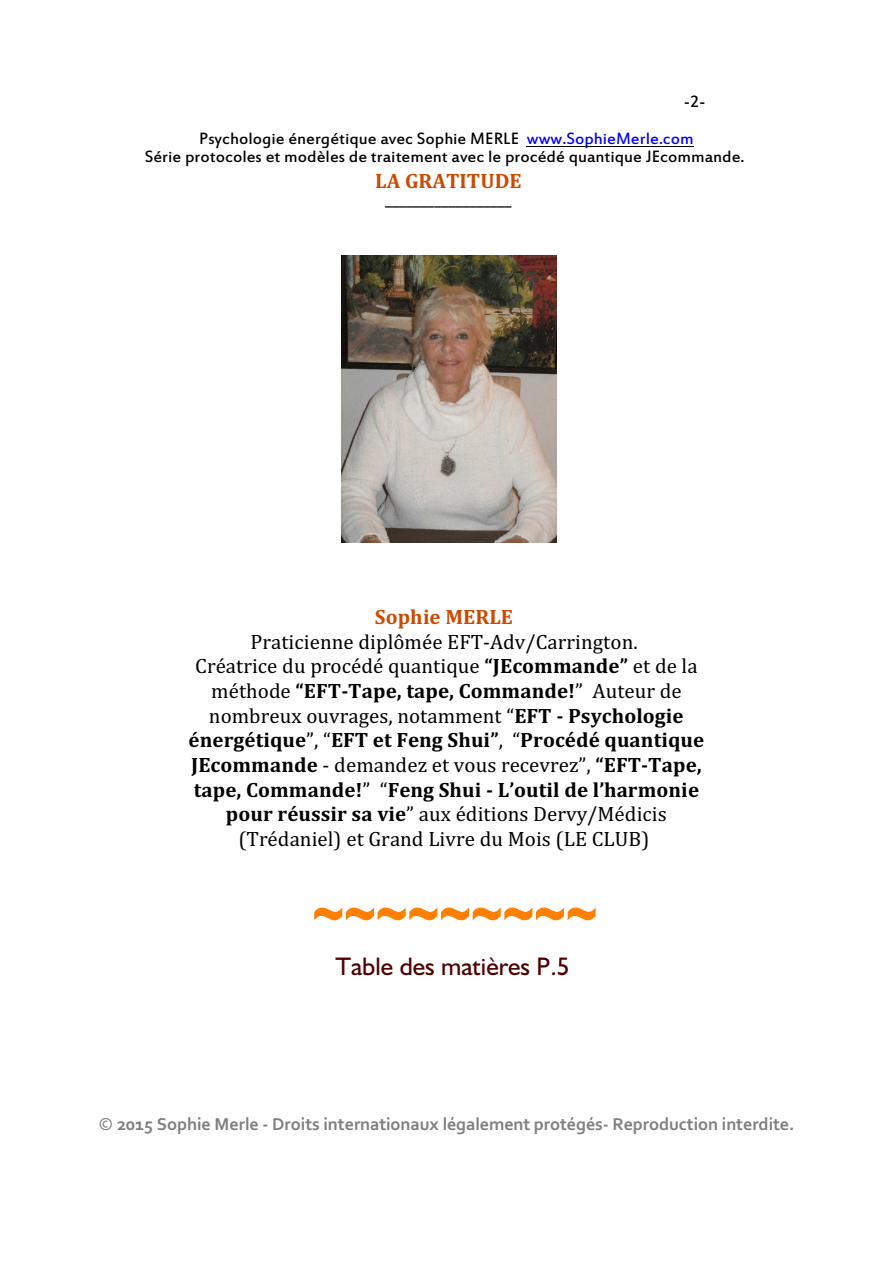
<style>
.page{position:relative;width:894px;height:1263px;background:#fff}
.page>*{position:absolute;margin:0;border:0;box-sizing:border-box;transform-origin:0 0}
.t1{font:700 66px "Arial Narrow";color:#ff8000}
.t2{font:25.5px "Humanst 521 BT";letter-spacing:.005em;color:#4f0000}
.t3{font:21px/24.6px "Cambria";letter-spacing:.005em;color:#000;text-align:center}
.t4{font:700 21px "Cambria";color:#cc4a00}
.t5{font:18px/18.1px "Estrangelo Edessa";color:#000;text-align:center}
.t6{font:700 18px "Corbel";color:#808080}
.s1{color:#00f}
.s2{font-weight:700}
.s3{font-weight:400}
</style>
<div class="page">
<hr style="left:527px;top:146px;width:167px;height:1px;background:#000">
<img style="left:342px;top:255px;width:215px;height:287px">
<p class="t5" style="left:684px;top:95px;width:23px">-2-</p>
<p class="t5" style="left:145px;top:131px;width:601px">Psychologie énergétique avec Sophie MERLE <span class="s1">www.SophieMerle.com<br></span>Série protocoles et modèles de traitement avec le procédé quantique JEcommande.</p>
<p class="t4" style="left:375px;top:171px;width:148px">LA GRATITUDE</p>
<p class="t5" style="left:385px;top:192px;width:128px">__________________</p>
<p class="t4" style="left:375px;top:608px;width:140px">Sophie MERLE</p>
<p class="t3" style="left:189px;top:630px;width:517px">Praticienne diplômée EFT-Adv/Carrington.<br>Créatrice du procédé quantique <span class="s2">“JEcommande”</span> et de la méthode <span class="s2">“EFT-Tape, tape, Commande!</span>” Auteur de nombreux ouvrages, notamment “<span class="s2">EFT - Psychologie énergétique</span>”, “<span class="s2">EFT et Feng Shui”</span>, “<span class="s2">Procédé quantique JEcommande</span> - demandez et vous recevrez”, <span class="s2">“EFT-Tape, tape, Commande!</span>” “<span class="s2">Feng Shui - L’outil de l’harmonie pour réussir sa vie</span>” aux éditions Dervy/Médicis (Trédaniel) et Grand Livre du Mois (LE CLUB)</p>
<h1 class="t1" style="left:312px;top:890px;width:286px">~~~~~~~~~</h1>
<p class="t2" style="left:335px;top:956px;width:236px">Table des matières P.5</p>
<p class="t6" style="left:98px;top:1116px;width:698px"><span class="s3">©</span> 2015 Sophie Merle - Droits internationaux légalement protégés- Reproduction interdite.</p>
</div>
